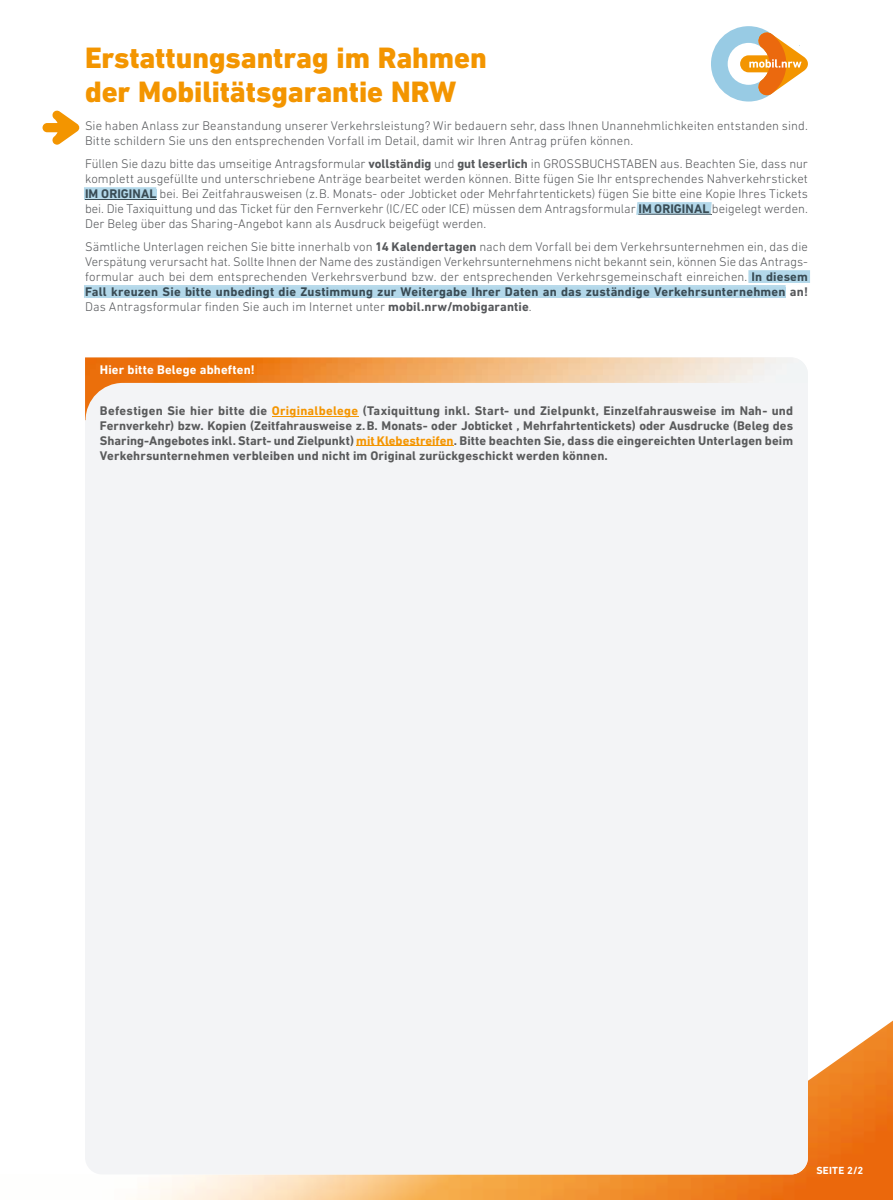
<style>
.page{position:relative;width:893px;height:1200px;background:#fff}
.page>*{position:absolute;margin:0;border:0;box-sizing:border-box;transform-origin:0 0}
.t1{font:800 30px/34px "DIN Next LT Pro";letter-spacing:-.005em;color:#f39500}
.t2{font:300 12.75px/14.9px "DIN Next LT Pro";letter-spacing:.005em;color:#56585b;text-align:justify}
.t3{font:700 12.75px/14.9px "DIN Next LT Pro";letter-spacing:.01em;color:#595a5b;text-align:justify}
.t4{font:700 12.75px "DIN Next LT Pro";letter-spacing:.01em;color:#fff}
.t5{font:700 10.5px "DIN Next LT Pro";letter-spacing:.025em;color:#fff}
.s1{font-weight:700}
.s2{font-weight:700;color:#394b54}
.s3{color:#f39500}
</style>
<div class="page">
<img style="left:137px;top:1020px;width:756px;height:179px">
<svg style="left:711px;top:26px;width:97px;height:75px"></svg>
<div style="left:85px;top:371px;width:723px;height:803px;background:#f3f4f6"></div>
<img style="left:85px;top:357px;width:722px;height:63px">
<hr style="left:272px;top:416px;width:86px;height:1px;background:#f39500">
<hr style="left:356px;top:445px;width:98px;height:1px;background:#f39500">
<svg style="left:43px;top:111px;width:36px;height:34px"></svg>
<svg style="left:84px;top:187px;width:72px;height:13px"></svg>
<hr style="left:85px;top:199px;width:71px;height:1px;background:#394b54">
<div style="left:86px;top:189px;width:70px;height:9px;background:#b3d8ea"></div>
<svg style="left:636px;top:202px;width:76px;height:13px"></svg>
<hr style="left:638px;top:214px;width:73px;height:1px;background:#394b54">
<div style="left:639px;top:204px;width:70px;height:9px;background:#b3d8ea"></div>
<svg style="left:84px;top:270px;width:726px;height:28px"></svg>
<div style="left:752px;top:272px;width:56px;height:9px;background:#b3d8ea"></div>
<h1 class="t1" style="left:85px;top:41px;width:403px">Erstattungsantrag im Rahmen der Mobilitätsgarantie NRW</h1>
<p class="t2" style="left:85px;top:118px;width:724px">Sie haben Anlass zur Beanstandung unserer Verkehrsleistung? Wir bedauern sehr, dass Ihnen Unannehmlichkeiten entstanden sind.<br>Bitte schildern Sie uns den entsprechenden Vorfall im Detail, damit wir Ihren Antrag prüfen können.</p>
<p class="t2" style="left:85px;top:156px;width:724px">Füllen Sie dazu bitte das umseitige Antragsformular <span class="s1">vollständig</span> und <span class="s1">gut leserlich</span> in GROSSBUCHSTABEN aus. Beachten Sie, dass nur komplett ausgefüllte und unterschriebene Anträge bearbeitet werden können. Bitte fügen Sie Ihr entsprechendes Nahverkehrsticket <span class="s2">IM ORIGINAL</span> bei. Bei Zeitfahrausweisen (z. B. Monats- oder Jobticket oder Mehrfahrtentickets) fügen Sie bitte eine Kopie Ihres Tickets bei. Die Taxiquittung und das Ticket für den Fernverkehr (IC/EC oder ICE) müssen dem Antragsformular <span class="s2">IM ORIGINAL</span> beigelegt werden.<br>Der Beleg über das Sharing-Angebot kann als Ausdruck beigefügt werden.</p>
<p class="t2" style="left:85px;top:239px;width:724px">Sämtliche Unterlagen reichen Sie bitte innerhalb von <span class="s1">14 Kalendertagen</span> nach dem Vorfall bei dem Verkehrs unternehmen ein, das die Verspätung verursacht hat. Sollte Ihnen der Name des zuständigen Verkehrsunternehmens nicht bekannt sein, können Sie das An trags&shy;formular auch bei dem entsprechenden Verkehrsverbund bzw. der entsprechenden Verkehrs gemeinschaft einreichen. <span class="s2">In diesem </span><span class="s1">Fall kreuzen Sie bitte unbedingt die Zustimmung zur Weitergabe Ihrer Daten an das zuständige Verkehrsunternehmen an!<br></span>Das Antragsformular finden Sie auch im Internet unter <span class="s1">mobil.nrw/mobigarantie</span>.</p>
<p class="t4" style="left:100px;top:362px;width:156px">Hier bitte Belege abheften!</p>
<p class="t3" style="left:100px;top:403px;width:695px">Befestigen Sie hier bitte die <span class="s3">Originalbelege</span> (Taxiquittung inkl. Start- und Zielpunkt, Einzelfahrausweise im Nah- und Fernverkehr) bzw. Kopien (Zeitfahrausweise z. B. Monats- oder Jobticket , Mehrfahrtentickets) oder Ausdrucke (Beleg des Sharing-Angebotes inkl. Start- und Zielpunkt) <span class="s3">mit Klebestreifen</span>. Bitte beachten Sie, dass die eingereichten Unterlagen beim Verkehrsunternehmen verbleiben und nicht im Original zurückgeschickt werden können.</p>
<p class="t5" style="left:816px;top:1164px;width:48px">SEITE 2/2</p>
</div>
